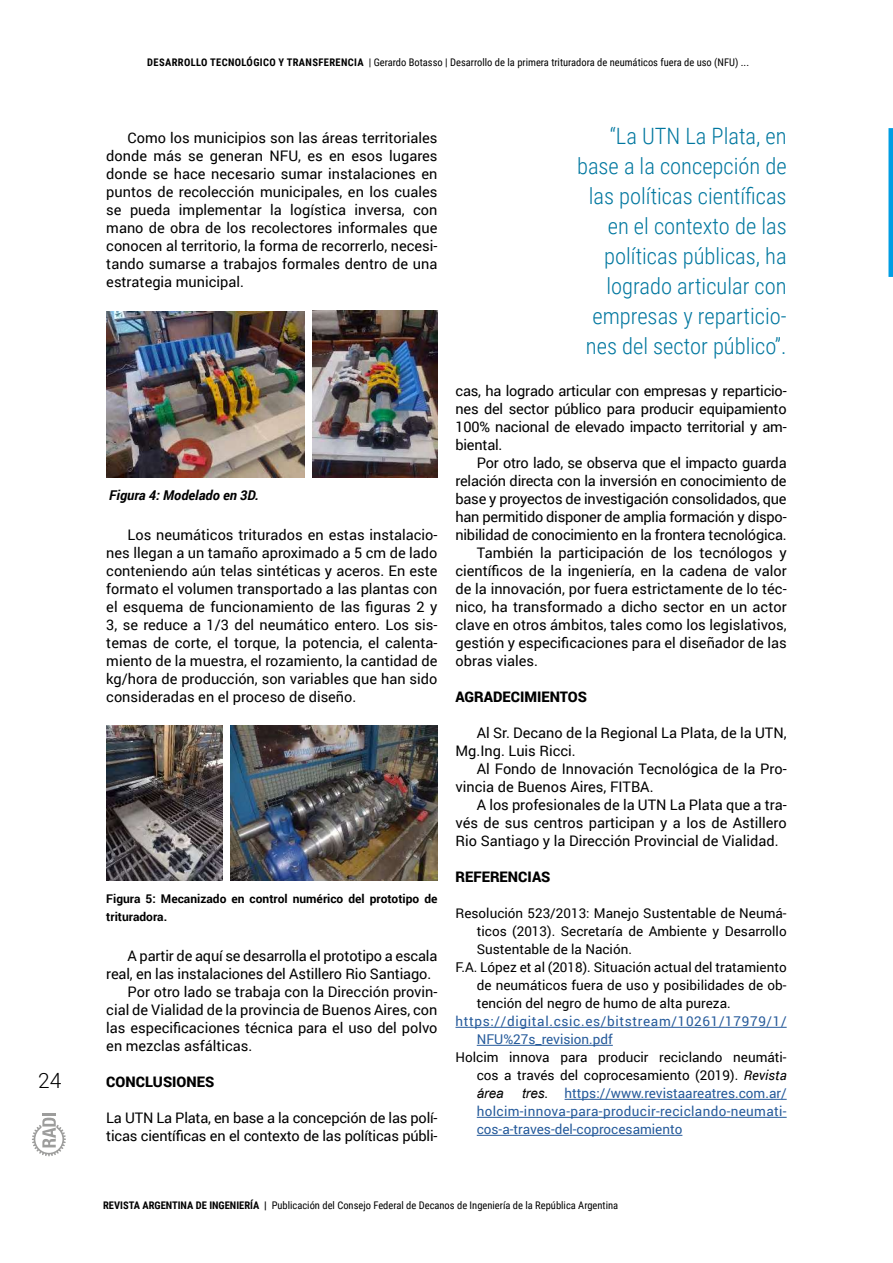
<style>
.page{position:relative;width:893px;height:1263px;background:#fff}
.page>*{position:absolute;margin:0;border:0;box-sizing:border-box;transform-origin:0 0}
.t1{font:300 22.5px/30px "Roboto Condensed";color:#00779f;text-align:right}
.t2{font:300 21px "Roboto";color:#000}
.t3{font:14.55px/18px "Roboto";color:#000;text-align:justify}
.t4{font:900 14.55px "Roboto";color:#000}
.t5{font:13.5px/18px "Roboto";color:#000;text-align:right}
.t6{font:13.5px/18px "Roboto";letter-spacing:.025em;color:#265b9b;text-align:justify}
.t7{font:13.5px/18px "Roboto";letter-spacing:.05em;color:#265b9b}
.t8{font:italic 700 13.5px "Roboto";color:#000}
.t9{font:italic 13.5px "Arial";color:#000}
.t10{font:700 12px/18px "Roboto";color:#000}
.t11{font:10.5px "Roboto Condensed";color:#000}
.s1{font-weight:700}
.s2{font-family:"Arial"}
.s3{font-style:italic}
.s4{font-family:"Arial";font-style:italic;color:#000}
.s5{color:#000}
</style>
<div class="page">
<hr style="left:42px;top:1113px;width:14px;height:3px;background:#9d9d9c">
<svg style="left:32px;top:1118px;width:34px;height:38px"></svg>
<img style="left:106px;top:311px;width:198px;height:167px">
<img style="left:312px;top:311px;width:125px;height:167px">
<img style="left:106px;top:726px;width:116px;height:155px">
<img style="left:231px;top:726px;width:206px;height:155px">
<hr style="left:455px;top:1027px;width:332px;height:1px;background:#265b9b">
<hr style="left:477px;top:1045px;width:136px;height:1px;background:#265b9b">
<hr style="left:565px;top:1099px;width:222px;height:1px;background:#265b9b">
<hr style="left:477px;top:1117px;width:310px;height:1px;background:#265b9b">
<hr style="left:477px;top:1135px;width:205px;height:1px;background:#265b9b">
<svg style="left:888px;top:128px;width:5px;height:149px"></svg>
<h2 class="t2" style="left:38px;top:1069px;width:25px">24</h2>
<p class="t11" style="left:147px;top:57px;width:603px"><span class="s1">DESARROLLO TECNOLÓGICO Y TRANSFERENCIA</span> | Gerardo Botasso | Desarrollo de la primera trituradora de neumáticos fuera de uso (NFU) ...</p>
<p class="t3" style="left:106px;top:130px;width:333px;text-indent:21px">Como los municipios son las áreas territoriales donde más se generan NFU, es en esos lugares donde se hace necesario sumar instalaciones en puntos de recolección municipales, en los cuales se pueda implementar la logística inversa, con mano de obra de los recolectores informales que conocen al territorio, la forma de recorrerlo, necesi&shy;tando sumarse a trabajos formales dentro de una estrategia municipal.</p>
<p class="t8" style="left:109px;top:490px;width:151px">Figura 4: Modelado en 3D.</p>
<p class="t3" style="left:106px;top:527px;width:333px;text-indent:21px">Los neumáticos triturados en estas instalacio&shy;nes llegan a un tamaño aproximado a 5 cm de lado conteniendo a<span class="s2">ú</span>n telas sintéticas y aceros. En este formato el volumen transportado a las plantas con el esquema de funcionamiento de las 昀椀guras 2 y 3, se reduce a 1/3 del neumático entero. Los sis&shy;temas de corte, el torque, la potencia, el calenta&shy;miento de la muestra, el rozamiento, la cantidad de kg/hora de producción, son variables que han sido consideradas en el proceso de diseño.</p>
<p class="t10" style="left:106px;top:891px;width:333px">Figura 5: Mecanizado en control numérico del prototipo de trituradora.</p>
<p class="t3" style="left:128px;top:948px;width:311px">A partir de aquí se desarrolla el prototipo a escala</p>
<p class="t3" style="left:106px;top:966px;width:326px">real, en las instalaciones del Astillero Rio Santiago.</p>
<p class="t3" style="left:128px;top:984px;width:311px">Por otro lado se trabaja con la Dirección provin-</p>
<p class="t3" style="left:106px;top:1002px;width:333px">cial de Vialidad de la provincia de Buenos Aires, con</p>
<p class="t3" style="left:106px;top:1018px;width:333px">las especi昀椀caciones técnica para el uso del polvo</p>
<p class="t3" style="left:106px;top:1038px;width:148px">en mezclas asfálticas.</p>
<p class="t4" style="left:106px;top:1074px;width:109px">CONCLUSIONES</p>
<p class="t3" style="left:106px;top:1110px;width:333px">La UTN La Plata, en base a la concepción de las polí&shy;ticas cientí昀椀cas en el contexto de las políticas públi-</p>
<h1 class="t1" style="left:577px;top:122px;width:211px">“La UTN La Plata, en base a la concepción de las políticas cientí昀椀cas en el contexto de las políticas públicas, ha logrado articular con empresas y reparticio&shy;nes del sector público”.</h1>
<p class="t3" style="left:455px;top:383px;width:333px">cas, ha logrado articular con empresas y reparticio&shy;nes del sector público para producir equipamiento 100% nacional de elevado impacto territorial y am&shy;biental.</p>
<p class="t3" style="left:477px;top:455px;width:311px">Por otro lado, se observa que el impacto guarda</p>
<p class="t3" style="left:455px;top:473px;width:333px">relación directa con la inversión en conocimiento de</p>
<p class="t3" style="left:455px;top:491px;width:333px">base y proyectos de investigación consolidados, que</p>
<p class="t3" style="left:455px;top:509px;width:333px">han permitido disponer de amplia formación y dispo-</p>
<p class="t3" style="left:455px;top:527px;width:333px">nibilidad de conocimiento en la frontera tecnológica.</p>
<p class="t3" style="left:477px;top:545px;width:311px">También la participación de los tecnólogos y</p>
<p class="t3" style="left:455px;top:561px;width:333px">cientí昀椀cos de la ingeniería, en la cadena de valor</p>
<p class="t3" style="left:455px;top:581px;width:333px">de la innovación, por fuera estrictamente de lo téc-</p>
<p class="t3" style="left:455px;top:599px;width:333px">nico, ha transformado a dicho sector en un actor</p>
<p class="t3" style="left:455px;top:617px;width:333px">clave en otros ámbitos, tales como los legislativos,</p>
<p class="t3" style="left:455px;top:633px;width:333px">gestión y especi昀椀caciones para el diseñador de las</p>
<p class="t3" style="left:455px;top:653px;width:84px">obras viales.</p>
<p class="t4" style="left:455px;top:689px;width:133px">AGRADECIMIENTOS</p>
<p class="t3" style="left:455px;top:725px;width:333px;text-indent:21px">Al Sr. Decano de la Regional La Plata, de la UTN,<br>Mg.Ing. Luis Ricci.</p>
<p class="t3" style="left:455px;top:761px;width:333px;text-indent:21px">Al Fondo de Innovación Tecnológica de la Pro&shy;vincia de Buenos Aires, FITBA.</p>
<p class="t3" style="left:455px;top:797px;width:333px;text-indent:21px">A los profesionales de la UTN La Plata que a tra&shy;vés de sus centros participan y a los de Astillero Rio Santiago y la Dirección Provincial de Vialidad.</p>
<p class="t4" style="left:455px;top:869px;width:96px">REFERENCIAS</p>
<p class="t5" style="left:455px;top:905px;width:333px">Resolución 523/2013: Manejo Sustentable de Neumá-</p>
<p class="t5" style="left:477px;top:923px;width:311px">ticos (2013). Secretaría de Ambiente y Desarrollo</p>
<p class="t5" style="left:477px;top:941px;width:157px">Sustentable de la Nación.</p>
<p class="t5" style="left:455px;top:959px;width:333px">F.A. López et al (2018). Situación actual del tratamiento</p>
<p class="t5" style="left:477px;top:977px;width:311px">de neumáticos fuera de uso y posibilidades de ob-</p>
<p class="t5" style="left:477px;top:995px;width:255px">tención del negro de humo de alta pureza.</p>
<p class="t7" style="left:477px;top:1013px;width:311px;text-indent:-21px">https://digital.csic.es/bitstream/10261/17979/1/<br>NFU%27s_revision.pdf</p>
<p class="t5" style="left:455px;top:1049px;width:333px">Holcim innova para producir reciclando neumáti&shy;cos a través del coprocesamiento (2019). <span class="s3">Revista</span></p>
<p class="t9" style="left:477px;top:1086px;width:29px">área</p>
<p class="t6" style="left:477px;top:1085px;width:311px;text-indent:45px"><span class="s4">tres</span><span class="s5">.</span> https://www.revistaareatres.com.ar/ holcim-innova-para-producir-reciclando-neumati&shy;cos-a-traves-del-coprocesamiento</p>
<p class="t11" style="left:103px;top:1201px;width:517px"><span class="s1">REVISTA ARGENTINA DE INGENIERÍA |</span> Publicación del Consejo Federal de Decanos de Ingeniería de la República Argentina</p>
</div>
